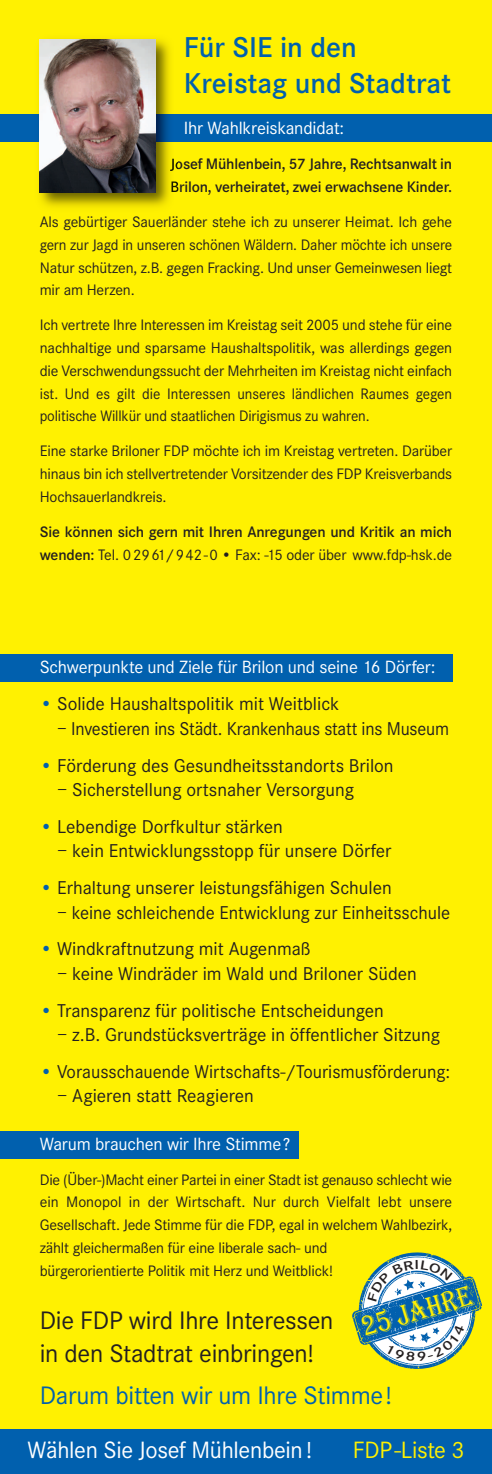
<style>
.page{position:relative;width:492px;height:1474px;background:#fff}
.page>*{position:absolute;margin:0;border:0;box-sizing:border-box;transform-origin:0 0}
.t1{font:30.28px "Algerian D";color:#fff101;scale:.83 1}
.t2{font:600 29.75px/35.7px "Corporate S";color:#0160ae}
.t3{font:26.25px/33.2px "Corporate S";letter-spacing:-.01em;color:#231f20}
.t4{font:26.25px "Corporate S";letter-spacing:-.01em;color:#0160ae}
.t5{font:24.5px "Corporate S";letter-spacing:-.015em;color:#fff}
.t6{font:19.25px "Corporate S";color:#231f20}
.t7{font:19.25px "Corporate S";color:#231f20;scale:.95 1}
.t8{font:18.38px "Corporate S";letter-spacing:-.01em;color:#fff}
.t9{font:15.75px/22.8px "Corporate S";letter-spacing:-.01em;color:#231f20;text-align:justify}
.t10{font:600 15.75px/22.8px "Corporate S";letter-spacing:-.01em;color:#231f20}
.s1{font-weight:400}
.s2{color:#0160ae}
.s3{color:#fff101}
</style>
<div class="page">
<div style="left:0;top:0;width:491px;height:1458px;background:#fff101"></div>
<div style="left:0;top:1429px;width:491px;height:44px;background:#0160ae"></div>
<div style="left:0;top:654px;width:451px;height:28px;background:#0160ae"></div>
<div style="left:0;top:1131px;width:298px;height:27px;background:#0160ae"></div>
<div style="left:0;top:114px;width:491px;height:27px;background:#0160ae"></div>
<img style="left:32px;top:39px;width:145px;height:168px">
<svg style="left:170px;top:158px;width:7px;height:13px"></svg>
<svg style="left:171px;top:181px;width:6px;height:12px"></svg>
<img style="left:40px;top:40px;width:115px;height:152px">
<svg style="left:352px;top:1252px;width:129px;height:116px"></svg>
<h2 class="t2" style="left:184px;top:29px;width:268px">Für SIE in den<br>Kreistag und Stadtrat</h2>
<p class="t8" style="left:184px;top:117px;width:162px">Ihr Wahlkreiskandidat:</p>
<p class="t10" style="left:170px;top:152px;width:283px">Josef Mühlenbein, 57 Jahre, Rechtsanwalt in<br>Brilon, verheiratet, zwei erwachsene Kinder.</p>
<p class="t9" style="left:40px;top:210px;width:413px">Als gebürtiger Sauerländer stehe ich zu unserer Heimat. Ich gehe gern zur Jagd in unseren schönen Wäldern. Daher möchte ich unsere Natur schützen, z.B. gegen Fracking. Und unser Gemeinwesen liegt mir am Herzen.</p>
<p class="t9" style="left:40px;top:313px;width:413px">Ich vertrete Ihre Interessen im Kreistag seit 2005 und stehe für eine nachhaltige und sparsame Haushaltspolitik, was allerdings gegen die Verschwendungssucht der Mehrheiten im Kreistag nicht einfach ist. Und es gilt die Interessen unseres ländlichen Raumes gegen politische Willkür und staatlichen Dirigismus zu wahren.</p>
<p class="t9" style="left:40px;top:439px;width:413px">Eine starke Briloner FDP möchte ich im Kreistag vertreten. Darüber hinaus bin ich stellvertretender Vorsitzender des FDP Kreisverbands Hochsauerlandkreis.</p>
<p class="t10" style="left:40px;top:520px;width:413px">Sie können sich gern mit Ihren Anregungen und Kritik an mich wenden: <span class="s1">Tel. 0 2961/942-0 • Fax: -15 oder über www.fdp-hsk.de</span></p>
<p class="t8" style="left:40px;top:656px;width:397px">Schwerpunkte und Ziele für Brilon und seine 16 Dörfer:</p>
<p class="t6" style="left:40px;top:692px;width:301px"><span class="s2">•</span> Solide Haushaltspolitik mit Weitblick</p>
<p class="t7" style="left:57px;top:717px;width:413px">– Investieren ins Städt. Krankenhaus statt ins Museum</p>
<p class="t6" style="left:40px;top:753px;width:355px"><span class="s2">•</span> Förderung des Gesundheitsstandorts Brilon</p>
<p class="t6" style="left:57px;top:778px;width:298px">– Sicherstellung ortsnaher Versorgung</p>
<p class="t6" style="left:40px;top:815px;width:244px"><span class="s2">•</span> Lebendige Dorfkultur stärken</p>
<p class="t6" style="left:57px;top:839px;width:335px">– kein Entwicklungsstopp für unsere Dörfer</p>
<p class="t6" style="left:40px;top:876px;width:353px"><span class="s2">•</span> Erhaltung unserer leistungsfähigen Schulen</p>
<p class="t6" style="left:57px;top:900px;width:394px">– keine schleichende Entwicklung zur Einheitsschule</p>
<p class="t6" style="left:40px;top:937px;width:272px"><span class="s2">•</span> Windkraftnutzung mit Augenmaß</p>
<p class="t6" style="left:57px;top:962px;width:361px">– keine Windräder im Wald und Briloner Süden</p>
<p class="t6" style="left:40px;top:998px;width:345px"><span class="s2">•</span> Transparenz für politische Entscheidungen</p>
<p class="t6" style="left:57px;top:1023px;width:384px">– z.B. Grundstücksverträge in öffentlicher Sitzung</p>
<p class="t6" style="left:40px;top:1060px;width:411px"><span class="s2">•</span> Vorausschauende Wirtschafts-/Tourismusförderung:</p>
<p class="t6" style="left:57px;top:1084px;width:198px">– Agieren statt Reagieren</p>
<p class="t8" style="left:40px;top:1132px;width:252px">Warum brauchen wir Ihre Stimme?</p>
<p class="t9" style="left:40px;top:1167px;width:413px;text-align:left">Die (Über-)Macht einer Partei in einer Stadt ist genauso schlecht wie ein Monopol in der Wirtschaft. Nur durch Vielfalt lebt unsere Gesellschaft. Jede Stimme für die FDP, egal in welchem Wahlbezirk, zählt gleichermaßen für eine liberale sach- und<br>bürgerorientierte Politik mit Herz und Weitblick!</p>
<h3 class="t3" style="left:40px;top:1303px;width:295px">Die FDP wird Ihre Interessen in den Stadtrat einbringen!</h3>
<h3 class="t4" style="left:40px;top:1379px;width:353px">Darum bitten wir um Ihre Stimme!</h3>
<h1 class="t1" style="left:356px;top:1310px;width:140px;rotate:-17deg">25 Jahre</h1>
<h3 class="t5" style="left:28px;top:1435px;width:438px">Wählen Sie Josef Mühlenbein ! <span class="s2">......</span><span class="s3">FDP-Liste 3</span></h3>
</div>
